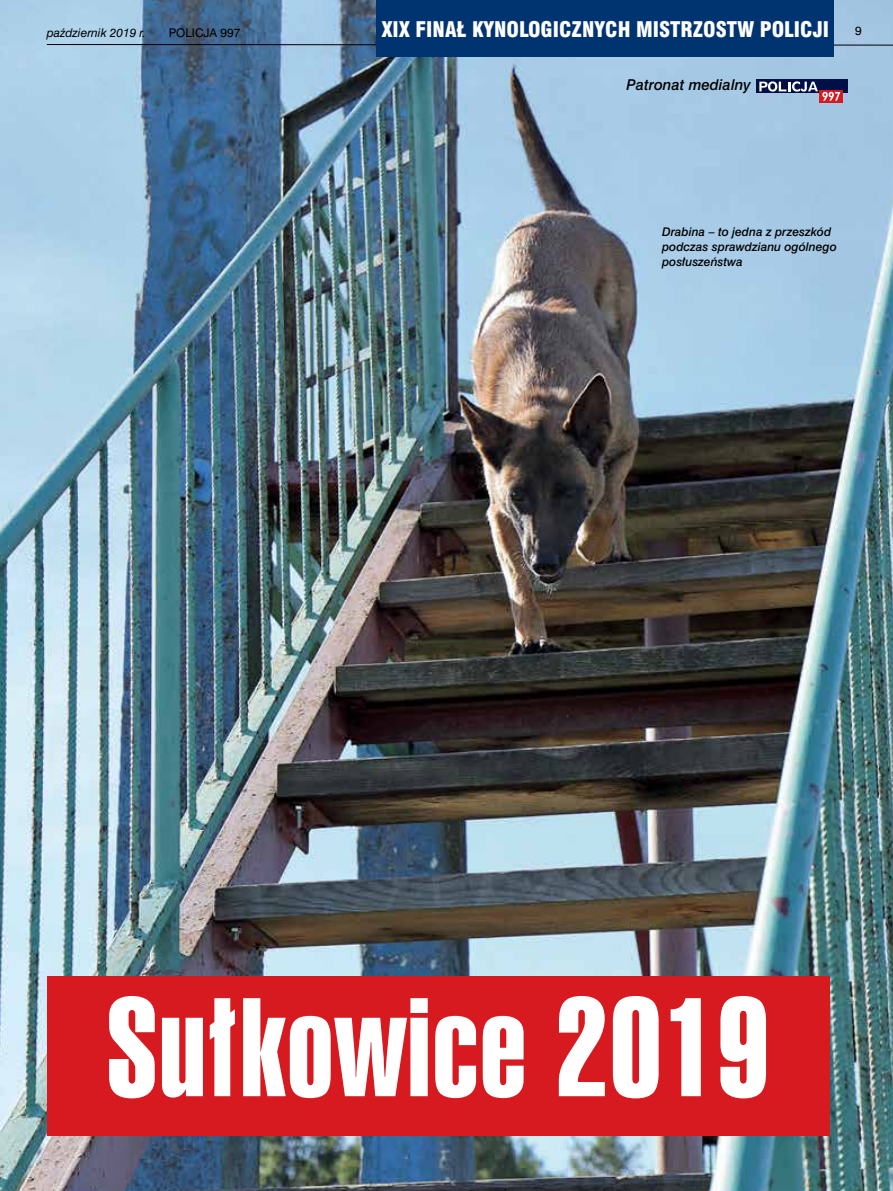
<style>
.page{position:relative;width:893px;height:1191px;background:#fff}
.page>*{position:absolute;margin:0;border:0;box-sizing:border-box;transform-origin:0 0}
.t1{font:136.2px "Swis 911 X Cm EU";letter-spacing:.015em;color:#fff}
.t2{font:21px "Swis 721 Blk Cn EU";color:#fff}
.t3{font:italic 15px "Swis 721 Md EU";color:#000}
.t4{font:italic 12px/15px "Swis 721 Md EU";color:#000}
.t5{font:12px "Swis 721 EU Italic";color:#000}
.t6{font:12px "Swis 721 EU Normal";color:#000}
.s1{font-family:"Swis 721 EU Normal";font-size:12px;color:#000}
</style>
<div class="page">
<img style="left:0;top:0;width:893px;height:1191px">
<svg style="left:46px;top:44px;width:847px;height:2px"></svg>
<div style="left:376px;top:0;width:457px;height:57px;background:#003471"></div>
<div style="left:47px;top:976px;width:782px;height:159px;background:#d71920"></div>
<div style="left:756px;top:80px;width:91px;height:13px;background:#000f47"></div>
<div style="left:819px;top:90px;width:23px;height:12px;background:#d71920"></div>
<svg style="left:759px;top:81px;width:81px;height:20px"></svg>
<p class="t5" style="left:47px;top:25px;width:100px">październik 2019 r.</p>
<p class="t6" style="left:169px;top:25px;width:73px">POLICJA 997</p>
<h2 class="t2" style="left:381px;top:16px;width:482px">XIX FINAŁ KYNOLOGICZNYCH MISTRZOSTW POLICJI <span class="s1">9</span></h2>
<p class="t3" style="left:627px;top:76px;width:125px">Patronat medialny</p>
<p class="t4" style="left:662px;top:225px;width:176px">Drabina – to jedna z przeszkód podczas sprawdzianu ogólnego posłuszeństwa</p>
<h1 class="t1" style="left:107px;top:971px;width:664px">Sułkowice 2019</h1>
</div>
